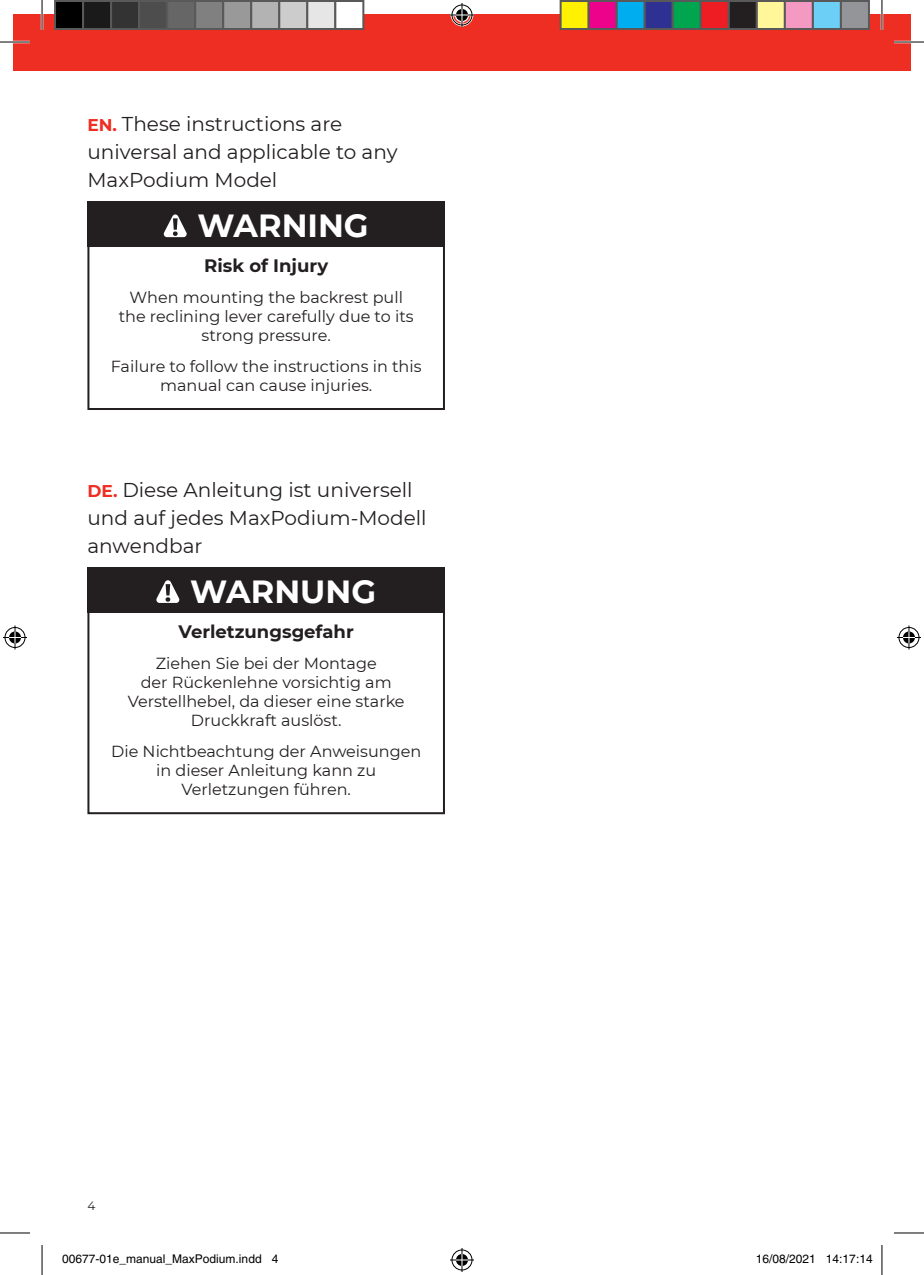
<style>
.page{position:relative;width:924px;height:1275px;background:#fff}
.page>*{position:absolute;margin:0;border:0;box-sizing:border-box;transform-origin:0 0}
.t1{font:700 32px "Montserrat";color:#fff}
.t2{font:20px/28px "Montserrat";color:#231f20}
.t3{font:700 18px "Montserrat";color:#231f20}
.t4{font:16px/19.2px "Montserrat";color:#231f20;text-align:center}
.t5{font:12px "Helvetica";color:#000}
.t6{font:12px "Montserrat";color:#231f20}
.s1{font-weight:700;font-size:17px;color:#ee2e22}
</style>
<div class="page">
<div style="left:14px;top:14px;width:895px;height:56px;background:#ee2e22"></div>
<div style="left:87px;top:202px;width:358px;height:208px;border:2px solid #231f20"></div>
<div style="left:87px;top:567px;width:358px;height:247px;border:2px solid #231f20"></div>
<div style="left:87px;top:202px;width:358px;height:45px;background:#231f20"></div>
<div style="left:87px;top:567px;width:358px;height:46px;background:#231f20"></div>
<svg style="left:164px;top:214px;width:23px;height:23px"></svg>
<svg style="left:156px;top:580px;width:23px;height:23px"></svg>
<hr style="left:0;top:41px;width:30px;height:2px;background:#fff">
<hr style="left:893px;top:41px;width:30px;height:2px;background:#fff">
<hr style="left:41px;top:0;width:2px;height:30px;background:#fff">
<hr style="left:880px;top:0;width:2px;height:30px;background:#fff">
<hr style="left:0;top:42px;width:30px;height:1px;background:#000">
<hr style="left:893px;top:42px;width:30px;height:1px;background:#000">
<hr style="left:0;top:1232px;width:30px;height:1px;background:#000">
<hr style="left:893px;top:1232px;width:30px;height:1px;background:#000">
<hr style="left:42px;top:0;width:1px;height:30px;background:#000">
<hr style="left:42px;top:1245px;width:1px;height:30px;background:#000">
<hr style="left:881px;top:0;width:1px;height:30px;background:#000">
<hr style="left:881px;top:1245px;width:1px;height:30px;background:#000">
<svg style="left:450px;top:3px;width:24px;height:24px"></svg>
<svg style="left:450px;top:1248px;width:24px;height:24px"></svg>
<svg style="left:3px;top:625px;width:24px;height:24px"></svg>
<svg style="left:897px;top:625px;width:23px;height:24px"></svg>
<div style="left:55px;top:1px;width:28px;height:28px;background:#000"></div>
<div style="left:54px;top:0;width:30px;height:30px;border:2px solid #595959"></div>
<div style="left:83px;top:1px;width:28px;height:28px;background:#1a1a1a"></div>
<div style="left:82px;top:0;width:30px;height:30px;border:2px solid #595959"></div>
<div style="left:111px;top:1px;width:28px;height:28px;background:#333"></div>
<div style="left:110px;top:0;width:30px;height:30px;border:2px solid #595959"></div>
<div style="left:139px;top:1px;width:28px;height:28px;background:#4d4d4d"></div>
<div style="left:138px;top:0;width:30px;height:30px;border:2px solid #595959"></div>
<div style="left:167px;top:1px;width:28px;height:28px;background:#666"></div>
<div style="left:166px;top:0;width:30px;height:30px;border:2px solid #595959"></div>
<div style="left:195px;top:1px;width:28px;height:28px;background:#808080"></div>
<div style="left:194px;top:0;width:30px;height:30px;border:2px solid #595959"></div>
<div style="left:223px;top:1px;width:28px;height:28px;background:#999"></div>
<div style="left:222px;top:0;width:30px;height:30px;border:2px solid #595959"></div>
<div style="left:251px;top:1px;width:28px;height:28px;background:#b3b3b3"></div>
<div style="left:250px;top:0;width:30px;height:30px;border:2px solid #595959"></div>
<div style="left:279px;top:1px;width:28px;height:28px;background:#ccc"></div>
<div style="left:278px;top:0;width:30px;height:30px;border:2px solid #595959"></div>
<div style="left:307px;top:1px;width:28px;height:28px;background:#e6e6e6"></div>
<div style="left:306px;top:0;width:30px;height:30px;border:2px solid #595959"></div>
<div style="left:335px;top:1px;width:28px;height:28px;background:#fff"></div>
<div style="left:334px;top:0;width:30px;height:30px;border:2px solid #595959"></div>
<div style="left:560px;top:1px;width:28px;height:28px;background:#fff101"></div>
<div style="left:559px;top:0;width:30px;height:30px;border:2px solid #595959"></div>
<div style="left:588px;top:1px;width:28px;height:28px;background:#ed028c"></div>
<div style="left:587px;top:0;width:30px;height:30px;border:2px solid #595959"></div>
<div style="left:616px;top:1px;width:28px;height:28px;background:#00aeef"></div>
<div style="left:615px;top:0;width:30px;height:30px;border:2px solid #595959"></div>
<div style="left:644px;top:1px;width:28px;height:28px;background:#2e3092"></div>
<div style="left:643px;top:0;width:30px;height:30px;border:2px solid #595959"></div>
<div style="left:672px;top:1px;width:28px;height:28px;background:#00a54f"></div>
<div style="left:671px;top:0;width:30px;height:30px;border:2px solid #595959"></div>
<div style="left:700px;top:1px;width:28px;height:28px;background:#ee1d23"></div>
<div style="left:699px;top:0;width:30px;height:30px;border:2px solid #595959"></div>
<div style="left:728px;top:1px;width:28px;height:28px;background:#231f20"></div>
<div style="left:727px;top:0;width:30px;height:30px;border:2px solid #595959"></div>
<div style="left:756px;top:1px;width:28px;height:28px;background:#fff79a"></div>
<div style="left:755px;top:0;width:30px;height:30px;border:2px solid #595959"></div>
<div style="left:784px;top:1px;width:28px;height:28px;background:#f499c2"></div>
<div style="left:783px;top:0;width:30px;height:30px;border:2px solid #595959"></div>
<div style="left:812px;top:1px;width:28px;height:28px;background:#6bcff6"></div>
<div style="left:811px;top:0;width:30px;height:30px;border:2px solid #595959"></div>
<div style="left:840px;top:1px;width:28px;height:28px;background:#939598"></div>
<div style="left:839px;top:0;width:30px;height:30px;border:2px solid #595959"></div>
<div style="left:62px;top:1254px;width:7px;height:9px;border:1px solid #fff;border-radius:50%"></div>
<svg style="left:63px;top:1254px;width:6px;height:9px"></svg>
<p class="t2" style="left:87px;top:109px;width:311px"><span class="s1">EN.</span> These instructions are universal and applicable to any<br>MaxPodium Model</p>
<h1 class="t1" style="left:197px;top:203px;width:172px">WARNING</h1>
<p class="t3" style="left:204px;top:253px;width:126px">Risk of Injury</p>
<p class="t4" style="left:119px;top:287px;width:296px">When mounting the backrest pull the reclining lever carefully due to its strong pressure.</p>
<p class="t4" style="left:111px;top:356px;width:312px">Failure to follow the instructions in this manual can cause injuries.</p>
<p class="t2" style="left:87px;top:475px;width:340px"><span class="s1">DE.</span> Diese Anleitung ist universell und auf jedes MaxPodium-Modell anwendbar</p>
<h1 class="t1" style="left:190px;top:568px;width:187px">WARNUNG</h1>
<p class="t3" style="left:178px;top:618px;width:176px">Verletzungsgefahr</p>
<p class="t4" style="left:128px;top:653px;width:278px">Ziehen Sie bei der Montage<br>der Rückenlehne vorsichtig am<br>Verstellhebel, da dieser eine starke<br>Druckkraft auslöst.</p>
<p class="t4" style="left:111px;top:741px;width:311px">Die Nichtbeachtung der Anweisungen in dieser Anleitung kann zu<br>Verletzungen führen.</p>
<p class="t6" style="left:87px;top:1197px;width:9px">4</p>
<p class="t5" style="left:62px;top:1251px;width:218px">00677-01e_manual_MaxPodium.indd 4</p>
<p class="t5" style="left:755px;top:1251px;width:118px">16/08/2021 14:17:14</p>
</div>
